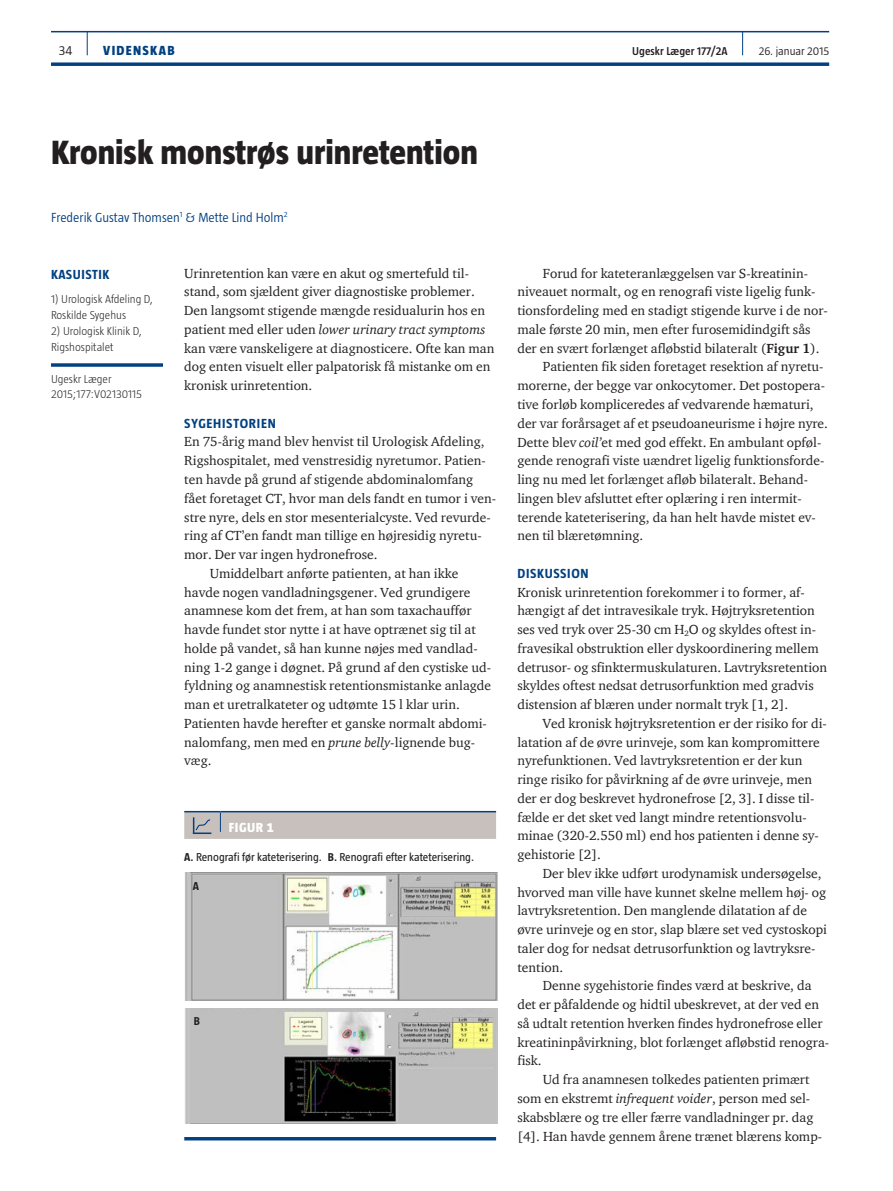
<style>
.page{position:relative;width:893px;height:1191px;background:#fff}
.page>*{position:absolute;margin:0;border:0;box-sizing:border-box;transform-origin:0 0}
.t1{font:800 34.5px "Taz";color:#231f20}
.t2{font:13.5px/18.8px "ITC Charter Com";color:#231f20}
.t3{font:300 13.5px "Taz";color:#014081}
.t4{font:700 13.5px "Taz";letter-spacing:.04em;color:#014081}
.t5{font:800 13.5px "Taz";letter-spacing:.095em;color:#014081}
.t6{font:800 13.5px "Taz";color:#fff}
.t7{font:300 13.5px "Taz";color:#231f20}
.t8{font:300 11.7px/15.8px "Taz";color:#231f20}
.t9{font:11.7px "Taz";color:#231f20}
.t10{font:600 11.7px "Taz";color:#231f20}
.t11{font:300 11.7px "Taz";color:#231f20}
.t12{font:700 11.7px "Taz";color:#231f20}
.s1{font-style:italic}
.s2{font-weight:700}
.s3{font-weight:600}
</style>
<div class="page">
<hr style="left:51px;top:31px;width:778px;height:1px;background:#014081">
<svg style="left:51px;top:62px;width:778px;height:4px;background:#235991"></svg>
<svg style="left:87px;top:32px;width:1px;height:23px"></svg>
<svg style="left:742px;top:32px;width:1px;height:23px"></svg>
<svg style="left:51px;top:363px;width:112px;height:4px"></svg>
<svg style="left:184px;top:811px;width:312px;height:28px;background:#bab8b8"></svg>
<img style="left:185px;top:1008px;width:312px;height:115px">
<img style="left:185px;top:873px;width:312px;height:127px">
<hr style="left:184px;top:1137px;width:312px;height:3px;background:#014081">
<p class="t7" style="left:59px;top:43px;width:15px">34</p>
<p class="t5" style="left:103px;top:43px;width:73px">VIDENSKAB</p>
<p class="t10" style="left:632px;top:45px;width:97px">Ugeskr Læger 177/2A</p>
<p class="t11" style="left:759px;top:45px;width:72px">26. januar 2015</p>
<h1 class="t1" style="left:51px;top:133px;width:428px">Kronisk monstrøs urinretention</h1>
<p class="t3" style="left:51px;top:209px;width:238px">Frederik Gustav Thomsen<sup>1</sup> &amp; Mette Lind Holm<sup>2</sup></p>
<p class="t4" style="left:51px;top:267px;width:59px">KASUISTIK</p>
<p class="t8" style="left:51px;top:291px;width:103px">1) Urologisk Afdeling D,<br>Roskilde Sygehus</p>
<p class="t8" style="left:51px;top:323px;width:92px">2) Urologisk Klinik D,<br>Rigshospitalet</p>
<p class="t8" style="left:51px;top:370px;width:93px">Ugeskr Læger<br>2015;177:V02130115</p>
<p class="t2" style="left:184px;top:263px;width:312px">Urinretention kan være en akut og smertefuld til&shy;stand, som sjældent giver diagnostiske problemer.<br>Den langsomt stigende mængde residualurin hos en patient med eller uden <span class="s1">lower urinary tract symptoms </span>kan være vanskeligere at diagnosticere. Ofte kan man dog enten visuelt eller palpatorisk få mistanke om en kronisk urinretention.</p>
<p class="t4" style="left:184px;top:415px;width:46px">SYGE HISTORIEN</p>
<p class="t2" style="left:184px;top:432px;width:302px">En 75-årig mand blev henvist til Urologisk Afdeling,</p>
<p class="t2" style="left:184px;top:451px;width:303px">Rigshospitalet, med venstresidig nyretumor. Patien-</p>
<p class="t2" style="left:184px;top:470px;width:291px">ten havde på grund af stigende abdominalomfang</p>
<p class="t2" style="left:184px;top:488px;width:313px">fået foretaget CT, hvor man dels fandt en tumor i ven-</p>
<p class="t2" style="left:184px;top:507px;width:308px">stre nyre, dels en stor mesenterialcyste. Ved revurde-</p>
<p class="t2" style="left:184px;top:526px;width:299px">ring af CT’en fandt man tillige en højresidig nyretu-</p>
<p class="t2" style="left:184px;top:545px;width:195px">mor. Der var ingen hydronefrose.</p>
<p class="t2" style="left:210px;top:563px;width:250px">Umiddelbart anførte patienten, at han ikke</p>
<p class="t2" style="left:184px;top:582px;width:288px">havde nogen vandladningsgener. Ved grundigere</p>
<p class="t2" style="left:184px;top:601px;width:289px">anamnese kom det frem, at han som taxachauffør</p>
<p class="t2" style="left:184px;top:620px;width:293px">havde fundet stor nytte i at have optrænet sig til at</p>
<p class="t2" style="left:184px;top:638px;width:295px">holde på vandet, så han kunne nøjes med vandlad-</p>
<p class="t2" style="left:184px;top:657px;width:308px">ning 1-2 gange i døgnet. På grund af den cystiske ud-</p>
<p class="t2" style="left:184px;top:676px;width:308px">fyldning og anamnestisk retentionsmistanke anlagde</p>
<p class="t2" style="left:184px;top:695px;width:277px">man et uretralkateter og udtømte 15 l klar urin.</p>
<p class="t2" style="left:184px;top:713px;width:304px">Patienten havde herefter et ganske normalt abdomi-</p>
<p class="t2" style="left:184px;top:732px;width:292px">nalomfang, men med en <span class="s1">prune belly-</span>lignende bug-</p>
<p class="t2" style="left:184px;top:751px;width:29px">væg.</p>
<p class="t6" style="left:229px;top:819px;width:46px">Figur 1</p>
<p class="t9" style="left:184px;top:850px;width:291px"><span class="s2">A</span><span class="s3">.</span> Renografi før kateterisering. <span class="s2">B</span><span class="s3">.</span> Renografi efter kateterisering.</p>
<p class="t12" style="left:193px;top:879px;width:8px">A</p>
<p class="t12" style="left:194px;top:1015px;width:7px">B</p>
<p class="t2" style="left:543px;top:263px;width:267px">Forud for kateteranlæggelsen var S-kreatinin-</p>
<p class="t2" style="left:517px;top:282px;width:300px">niveauet normalt, og en renografi viste ligelig funk-</p>
<p class="t2" style="left:517px;top:301px;width:312px">tionsfordeling med en stadigt stigende kurve i de nor-</p>
<p class="t2" style="left:517px;top:320px;width:295px">male første 20 min, men efter furosemidindgift sås</p>
<p class="t2" style="left:517px;top:338px;width:304px">der en svært forlænget afløbstid bilateralt (<span class="s2">Figur 1</span>).</p>
<p class="t2" style="left:543px;top:357px;width:282px">Patienten fik siden foretaget resektion af nyretu-</p>
<p class="t2" style="left:517px;top:376px;width:309px">morerne, der begge var onkocytomer. Det postopera-</p>
<p class="t2" style="left:517px;top:395px;width:298px">tive forløb kompliceredes af vedvarende hæmaturi,</p>
<p class="t2" style="left:517px;top:413px;width:312px">der var forårsaget af et pseudoaneurisme i højre nyre.</p>
<p class="t2" style="left:517px;top:432px;width:305px">Dette blev <span class="s1">coil’</span>et med god effekt. En ambulant opføl-</p>
<p class="t2" style="left:517px;top:451px;width:309px">gende renografi viste uændret ligelig funktionsforde-</p>
<p class="t2" style="left:517px;top:470px;width:292px">ling nu med let forlænget afløb bilateralt. Behand-</p>
<p class="t2" style="left:517px;top:488px;width:286px">lingen blev afsluttet efter oplæring i ren intermit-</p>
<p class="t2" style="left:517px;top:507px;width:300px">terende kateterisering, da han helt havde mistet ev-</p>
<p class="t2" style="left:517px;top:526px;width:127px">nen til blæretømning.</p>
<p class="t4" style="left:517px;top:565px;width:44px">DISKUSSION</p>
<p class="t2" style="left:517px;top:582px;width:311px">Kronisk urinretention forekommer i to former, af&shy;hængigt af det intravesikale tryk. Højtryksretention ses ved tryk over 25-30 cm H<sub>2</sub>O og skyldes oftest in&shy;fravesikal obstruktion eller dyskoordinering mellem detrusor- og sfinktermuskulaturen. Lavtryksretention skyldes oftest nedsat detrusorfunktion med gradvis distension af blæren under normalt tryk [1, 2].</p>
<p class="t2" style="left:517px;top:713px;width:311px;text-indent:26px">Ved kronisk højtryksretention er der risiko for di&shy;latation af de øvre urinveje, som kan kompromittere nyrefunktionen. Ved lavtryksretention er der kun ringe risiko for påvirkning af de øvre urinveje, men der er dog beskrevet hydronefrose [2, 3]. I disse til&shy;fælde er det sket ved langt mindre retentionsvolu&shy;minae (320-2.550 ml) end hos patienten i denne sy&shy;gehistorie [2].</p>
<p class="t2" style="left:517px;top:863px;width:311px;text-indent:26px">Der blev ikke udført urodynamisk undersøgelse, hvorved man ville have kunnet skelne mellem høj- og lavtryksretention. Den manglende dilatation af de øvre urinveje og en stor, slap blære set ved cystoskopi taler dog for nedsat detrusorfunktion og lavtryksre&shy;tention.</p>
<p class="t2" style="left:517px;top:976px;width:313px;text-indent:26px">Denne sygehistorie findes værd at beskrive, da det er påfaldende og hidtil ubeskrevet, at der ved en så udtalt retention hverken findes hydronefrose eller kreatininpåvirkning, blot forlænget afløbstid renogra&shy;fisk.</p>
<p class="t2" style="left:517px;top:1070px;width:306px;text-indent:26px">Ud fra anamnesen tolkedes patienten primært som en ekstremt <span class="s1">infrequent voider</span>, person med sel&shy;skabsblære og tre eller færre vandladninger pr. dag [4]. Han havde gennem årene trænet blærens komp-</p>
</div>
